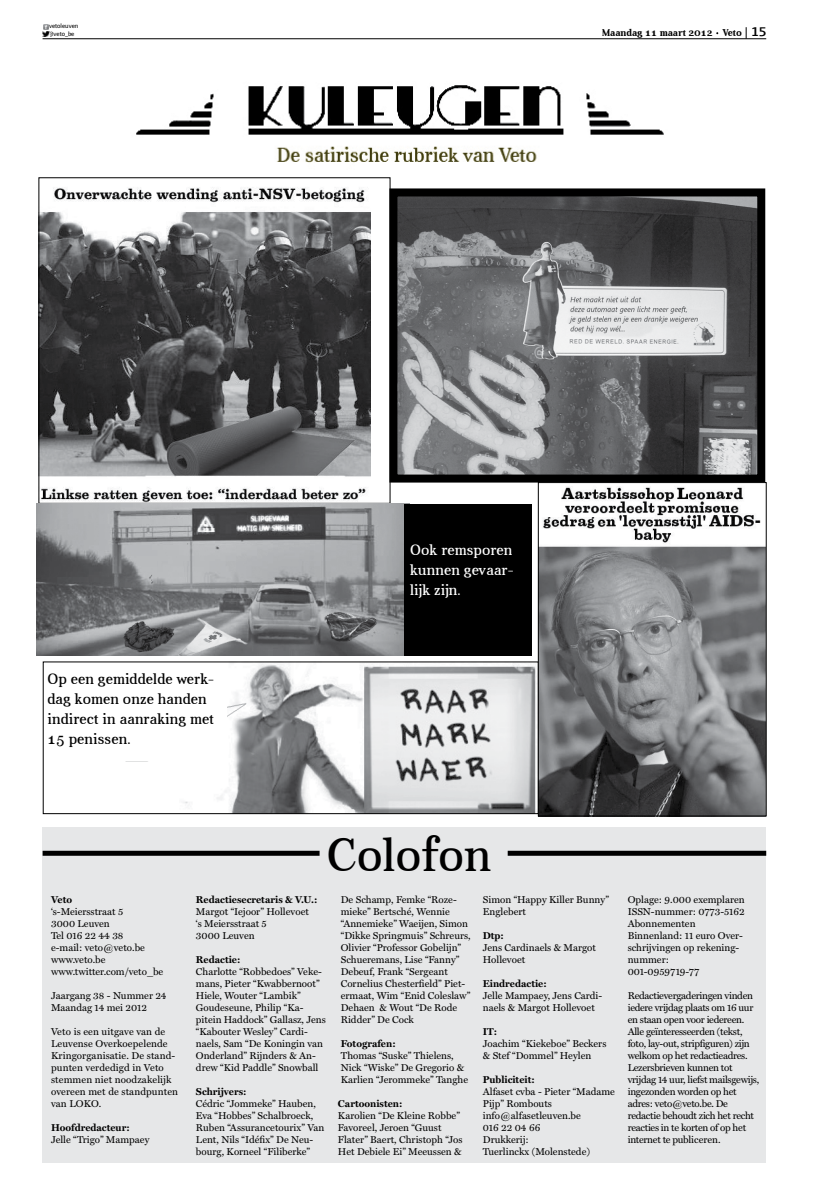
<style>
.page{position:relative;width:823px;height:1191px;background:#fff}
.page>*{position:absolute;margin:0;border:0;box-sizing:border-box;transform-origin:0 0}
.t1{font:47px "Aver";color:#000}
.t2{font:15px/20px "Aver";letter-spacing:.01em;color:#000}
.t3{font:15px/20px "Aver";letter-spacing:.01em;color:#fff;text-align:justify}
.t4{font:700 12px "Aurulent Sans";color:#000}
.t5{font:10px/12px "Miller Text";color:#000}
.t6{font:10px/12px "Miller Text";letter-spacing:-.03em;color:#000}
.t7{font:700 10px "Miller Text";color:#000}
.t8{font:700 10px "Aver";color:#000}
.t9{font:6px/7.2px "Aurulent Sans";color:#000}
</style>
<div class="page">
<img style="left:136px;top:85px;width:528px;height:93px">
<div style="left:43px;top:827px;width:722px;height:335px;background:#e6e7e8"></div>
<div style="left:507px;top:850px;width:258px;height:5px;background:#000"></div>
<div style="left:43px;top:850px;width:276px;height:5px;background:#000"></div>
<img style="left:40px;top:187px;width:330px;height:315px">
<img style="left:398px;top:197px;width:357px;height:276px">
<div style="left:389px;top:188px;width:375px;height:294px;border:8px solid #000"></div>
<img style="left:125px;top:663px;width:411px;height:149px">
<div style="left:43px;top:661px;width:495px;height:153px;border:1px solid #000"></div>
<img style="left:539px;top:486px;width:225px;height:328px">
<div style="left:537px;top:482px;width:229px;height:334px;border:1px solid #000"></div>
<div style="left:47px;top:673px;width:179px;height:88px;background:#fff"></div>
<img style="left:37px;top:503px;width:372px;height:152px">
<div style="left:404px;top:504px;width:127px;height:151px;background:#000"></div>
<svg style="left:43px;top:24px;width:6px;height:13px"></svg>
<hr style="left:43px;top:39px;width:722px;height:1px;background:#000">
<svg style="left:745px;top:27px;width:1px;height:12px"></svg>
<p class="t9" style="left:49px;top:23px;width:31px">vetoleuven @veto_be</p>
<p class="t8" style="left:601px;top:27px;width:141px">Maandag 11 maart 2012 Veto</p>
<p class="t4" style="left:750px;top:23px;width:17px">15</p>
<h2 class="t2" style="left:47px;top:669px;width:168px">Op een gemiddelde werk&shy;dag komen onze handen indirect in aanraking met<br>15 penissen.</h2>
<h2 class="t3" style="left:410px;top:540px;width:105px">Ook remsporen kunnen gevaar&shy;lijk zijn.</h2>
<h1 class="t1" style="left:326px;top:829px;width:166px">Colofon</h1>
<p class="t7" style="left:51px;top:893px;width:23px">Veto</p>
<p class="t5" style="left:51px;top:905px;width:114px">‘s-Meiersstraat 5<br>3000 Leuven<br>Tel 016 22 44 38<br>e-mail: veto@veto.be www.veto.be www.twitter.com/veto_be</p>
<p class="t5" style="left:51px;top:989px;width:117px">Jaargang 38 - Nummer 24<br>Maandag 14 mei 2012</p>
<p class="t5" style="left:51px;top:1025px;width:128px">Veto is een uitgave van de<br>Leuvense Overkoepelende<br>Kringorganisatie. De stand&shy;punten verdedigd in Veto stemmen niet noodzakelijk overeen met de standpunten van LOKO.</p>
<p class="t7" style="left:51px;top:1121px;width:80px">Hoofdredacteur:</p>
<p class="t5" style="left:51px;top:1133px;width:100px">Jelle “Trigo” Mampaey</p>
<p class="t7" style="left:196px;top:893px;width:123px">Redactiesecretaris &amp; V.U.:</p>
<p class="t5" style="left:196px;top:905px;width:114px">Margot “Iejoor” Hollevoet ‘s Meiersstraat 5<br>3000 Leuven</p>
<p class="t7" style="left:196px;top:953px;width:46px">Redactie:</p>
<p class="t5" style="left:196px;top:965px;width:131px">Charlotte “Robbedoes” Veke&shy;mans, Pieter “Kwabbernoot”<br>Hiele, Wouter “Lambik”<br>Goudeseune, Philip “Ka&shy;pitein Haddock” Gallasz, Jens “Kabouter Wesley” Cardi&shy;naels, Sam “De Koningin van<br>Onderland” Rijnders &amp; An&shy;drew “Kid Paddle” Snowball</p>
<p class="t7" style="left:196px;top:1085px;width:52px">Schrijvers:</p>
<p class="t5" style="left:196px;top:1097px;width:130px">Cédric “Jommeke” Hauben,<br>Eva “Hobbes” Schalbroeck,<br>Ruben “Assurancetourix” Van<br>Lent, Nils “Idéfix” De Neu&shy;bourg, Korneel “Filiberke”</p>
<p class="t5" style="left:340px;top:893px;width:131px">De Schamp, Femke “Roze&shy;mieke” Bertsché, Wennie “Annemieke” Waeijen, Simon “Dikke Springmuis” Schreurs,<br>Olivier “Professor Gobelijn”<br>Schueremans, Lise “Fanny”<br>Debeuf, Frank “Sergeant<br>Cornelius Chesterfield” Piet&shy;ermaat, Wim “Enid Coleslaw”<br>Dehaen &amp; Wout “De Rode<br>Ridder” De Cock</p>
<p class="t7" style="left:340px;top:1037px;width:56px">Fotografen:</p>
<p class="t5" style="left:340px;top:1049px;width:129px">Thomas “Suske” Thielens,<br>Nick “Wiske” De Gregorio &amp;<br>Karlien “Jerommeke” Tanghe</p>
<p class="t7" style="left:338px;top:1097px;width:66px">Cartoonisten:</p>
<p class="t5" style="left:338px;top:1109px;width:126px">Karolien “De Kleine Robbe”<br>Favoreel, Jeroen “Guust<br>Flater” Baert, Christoph “Jos<br>Het Debiele Ei” Meeussen &amp;</p>
<p class="t5" style="left:482px;top:893px;width:127px">Simon “Happy Killer Bunny”<br>Englebert</p>
<p class="t7" style="left:482px;top:929px;width:23px">Dtp:</p>
<p class="t5" style="left:482px;top:941px;width:114px">Jens Cardinaels &amp; Margot<br>Hollevoet</p>
<p class="t7" style="left:482px;top:977px;width:65px">Eindredactie:</p>
<p class="t5" style="left:482px;top:989px;width:121px">Jelle Mampaey, Jens Cardi&shy;naels &amp; Margot Hollevoet</p>
<p class="t7" style="left:482px;top:1025px;width:16px">IT:</p>
<p class="t5" style="left:482px;top:1037px;width:125px">Joachim “Kiekeboe” Beckers &amp; Stef “Dommel” Heylen</p>
<p class="t7" style="left:482px;top:1073px;width:53px">Publiciteit:</p>
<p class="t5" style="left:482px;top:1085px;width:134px">Alfaset cvba - Pieter “Madame<br>Pijp” Rombouts info@alfasetleuven.be<br>016 22 04 66<br>Drukkerij:<br>Tuerlinckx (Molenstede)</p>
<p class="t5" style="left:627px;top:893px;width:118px">Oplage: 9.000 exemplaren<br>ISSN-nummer: 0773-5162<br>Abonnementen<br>Binnenland: 11 euro Over&shy;schrijvingen op rekening&shy;nummer:<br>001-0959719-77</p>
<p class="t6" style="left:627px;top:989px;width:133px">Redactievergaderingen vinden iedere vrijdag plaats om 16 uur en staan open voor iedereen.<br>Alle geïnteresseerden (tekst, foto, lay-out, stripfiguren) zijn welkom op het redactieadres.<br>Lezersbrieven kunnen tot vrijdag 14 uur, liefst mailsgewijs, ingezonden worden op het adres: veto@veto.be. De redactie behoudt zich het recht reacties in te korten of op het internet te publiceren.</p>
</div>
